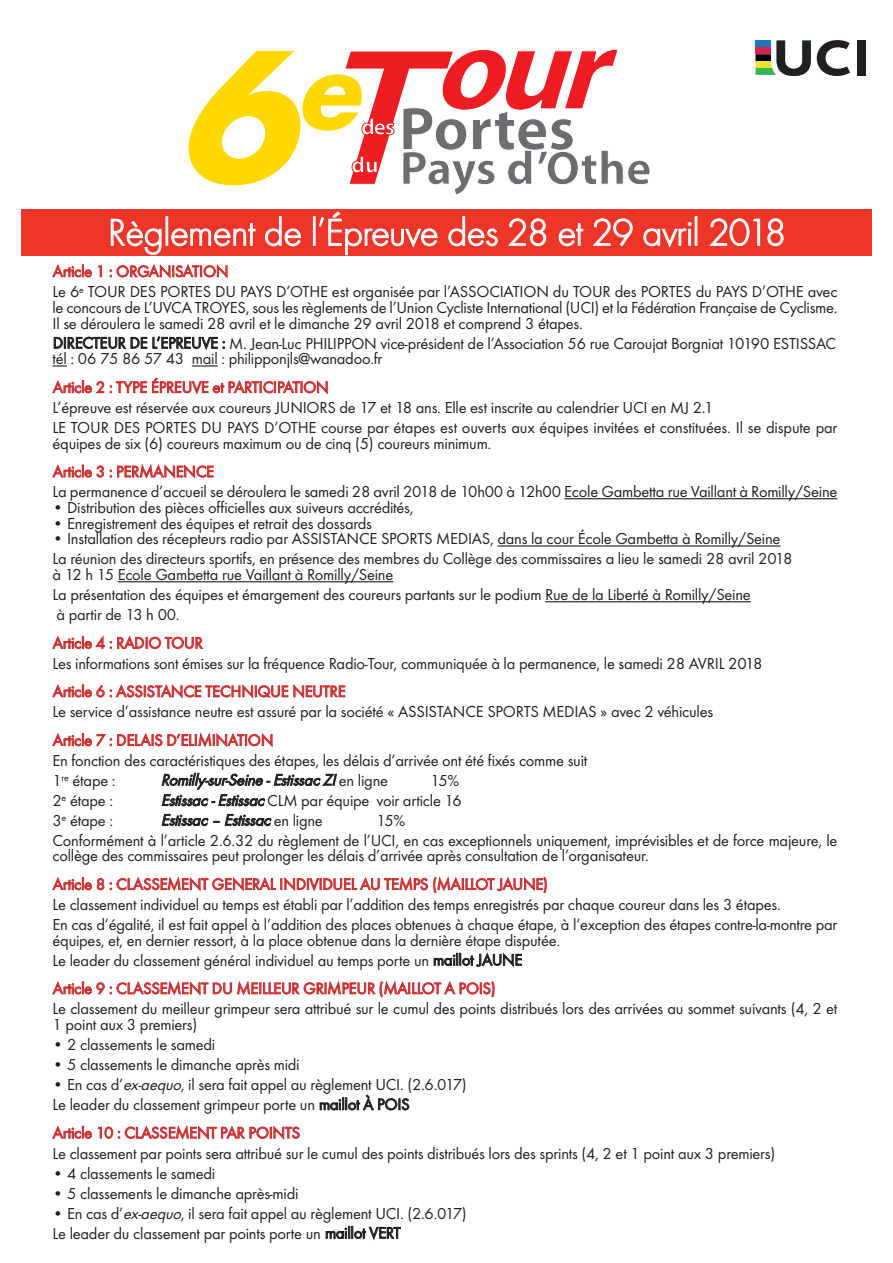
<style>
.page{position:relative;width:893px;height:1263px;background:#fff}
.page>*{position:absolute;margin:0;border:0;box-sizing:border-box;transform-origin:0 0}
.t1{font:italic 700 193.5px "Futura T";color:#ffd801}
.t2{font:300 39px "Futura T";letter-spacing:-.015em;color:#fff}
.t3{font:16.5px/20px "Futura T";letter-spacing:-.015em;color:#231f20}
.t4{font:16.5px "Futura T";letter-spacing:-.015em;color:#ce3031}
.t5{font:italic 16.5px "Futura T";color:#231f20}
.s1{color:#ce3031}
.s2{font-style:normal}
.s3{font-style:italic}
</style>
<div class="page">
<svg style="left:345px;top:49px;width:305px;height:146px"></svg>
<svg style="left:53px;top:365px;width:14px;height:1px"></svg>
<svg style="left:192px;top:365px;width:26px;height:1px"></svg>
<hr style="left:564px;top:498px;width:273px;height:1px;background:#231f20">
<hr style="left:497px;top:545px;width:81px;height:2px;background:#231f20">
<svg style="left:578px;top:545px;width:7px;height:2px"></svg>
<hr style="left:585px;top:545px;width:195px;height:2px;background:#231f20">
<hr style="left:118px;top:581px;width:275px;height:1px;background:#231f20">
<hr style="left:545px;top:601px;width:206px;height:1px;background:#231f20">
<svg style="left:817px;top:40px;width:33px;height:36px"></svg>
<div style="left:857px;top:41px;width:9px;height:35px;background:#231f20"></div>
<svg style="left:755px;top:41px;width:56px;height:35px"></svg>
<div style="left:21px;top:209px;width:851px;height:47px;background:#ee3529"></div>
<h1 class="t1" style="left:177px;top:0;width:201px">6<sup>e</sup></h1>
<h2 class="t2" style="left:108px;top:209px;width:680px">Règlement de l’Épreuve des 28 et 29 avril 2018</h2>
<p class="t3" style="left:53px;top:261px;width:786px;line-height:20.4px"><span class="s1">Article 1 : ORGANISATION<br></span>Le 6<sup>e</sup> TOUR DES PORTES DU PAYS D’OTHE est organisée par l’ASSOCIATION du TOUR des PORTES du PAYS D’OTHE avec</p>
<p class="t3" style="left:53px;top:299px;width:786px;line-height:15.8px">le concours de L’UVCA TROYES, sous les règlements de l’Union Cycliste International (UCI) et la Fédération Française de Cyclisme.<br>Il se déroulera le samedi 28 avril et le dimanche 29 avril 2018 et comprend 3 étapes.</p>
<p class="t3" style="left:53px;top:335px;width:785px;line-height:15.8px">DIRECTEUR DE L’EPREUVE : M. Jean-Luc PHILIPPON vice-président de l’Association 56 rue Caroujat Borgniat 10190 ESTISSAC tél : 06 75 86 57 43 mail : philipponjls@wanadoo.fr</p>
<p class="t4" style="left:53px;top:377px;width:277px">Article 2 : TYPE ÉPREUVE et PARTICIPATION</p>
<p class="t3" style="left:53px;top:397px;width:786px">L’épreuve est réservée aux coureurs JUNIORS de 17 et 18 ans. Elle est inscrite au calendrier UCI en MJ 2.1<br>LE TOUR DES PORTES DU PAYS D’OTHE course par étapes est ouverts aux équipes invitées et constituées. Il se dispute par</p>
<p class="t3" style="left:53px;top:433px;width:440px">équipes de six (6) coureurs maximum ou de cinq (5) coureurs minimum.</p>
<p class="t4" style="left:53px;top:462px;width:163px">Article 3 : PERMANENCE</p>
<p class="t3" style="left:53px;top:481px;width:786px">La permanence d’accueil se déroulera le samedi 28 avril 2018 de 10h00 à 12h00 Ecole Gambetta rue Vaillant à Romilly/Seine</p>
<p class="t3" style="left:53px;top:497px;width:363px">• Distribution des pièces officielles aux suiveurs accrédités,</p>
<p class="t3" style="left:53px;top:513px;width:321px">• Enregistrement des équipes et retrait des dossards</p>
<p class="t3" style="left:53px;top:529px;width:741px">• Installation des récepteurs radio par ASSISTANCE SPORTS MEDIAS, dans la cour École Gambetta à Romilly/Seine<br>La réunion des directeurs sportifs, en présence des membres du Collège des commissaires a lieu le samedi 28 avril 2018</p>
<p class="t3" style="left:53px;top:564px;width:700px">à 12 h 15 Ecole Gambetta rue Vaillant à Romilly/Seine<br>La présentation des équipes et émargement des coureurs partants sur le podium Rue de la Liberté à Romilly/Seine à partir de 13 h 00.</p>
<p class="t4" style="left:53px;top:633px;width:152px">Article 4 : RADIO TOUR</p>
<p class="t3" style="left:53px;top:653px;width:711px">Les informations sont émises sur la fréquence Radio-Tour, communiquée à la permanence, le samedi 28 AVRIL 2018</p>
<p class="t4" style="left:53px;top:681px;width:294px">Article 6 : ASSISTANCE TECHNIQUE NEUTRE</p>
<p class="t3" style="left:53px;top:701px;width:662px">Le service d’assistance neutre est assuré par la société « ASSISTANCE SPORTS MEDIAS » avec 2 véhicules</p>
<p class="t4" style="left:53px;top:730px;width:222px">Article 7 : DELAIS D’ELIMINATION</p>
<p class="t3" style="left:53px;top:750px;width:536px">En fonction des caractéristiques des étapes, les délais d’arrivée ont été fixés comme suit<br>1<sup>re</sup> étape :</p>
<p class="t5" style="left:161px;top:770px;width:229px">Romilly-sur-Seine - Estissac ZI <span class="s2">en ligne</span></p>
<p class="t3" style="left:431px;top:770px;width:30px">15%</p>
<p class="t3" style="left:53px;top:790px;width:62px">2<sup>e</sup> étape :</p>
<p class="t3" style="left:161px;top:790px;width:302px"><span class="s3">Estissac -Estissac</span>CLM par équipe voir article 16</p>
<p class="t3" style="left:53px;top:810px;width:62px">3<sup>e</sup> étape :</p>
<p class="t5" style="left:161px;top:810px;width:164px">Estissac – Estissac <span class="s2">en ligne</span></p>
<p class="t3" style="left:53px;top:810px;width:786px;text-indent:324px">15%<br>Conformément à l’article 2.6.32 du règlement de l’UCI, en cas exceptionnels uniquement, imprévisibles et de force majeure, le</p>
<p class="t3" style="left:53px;top:846px;width:598px">collège des commissaires peut prolonger les délais d’arrivée après consultation de l’organisateur.</p>
<p class="t4" style="left:53px;top:874px;width:496px">Article 8 : CLASSEMENT GENERAL INDIVIDUEL AU TEMPS (MAILLOT JAUNE)</p>
<p class="t3" style="left:53px;top:894px;width:786px">Le classement individuel au temps est établi par l’addition des temps enregistrés par chaque coureur dans les 3 étapes.<br>En cas d’égalité, il est fait appel à l’addition des places obtenues à chaque étape, à l’exception des étapes contre-la-montre par</p>
<p class="t3" style="left:53px;top:930px;width:509px">équipes, et, en dernier ressort, à la place obtenue dans la dernière étape disputée.<br>Le leader du classement général individuel au temps porte un maillot JAUNE</p>
<p class="t4" style="left:53px;top:978px;width:444px">Article 9 : CLASSEMENT DU MEILLEUR GRIMPEUR (MAILLOT A POIS)</p>
<p class="t3" style="left:53px;top:1001px;width:786px;line-height:15.8px">Le classement du meilleur grimpeur sera attribué sur le cumul des points distribués lors des arrivées au sommet suivants (4, 2 et<br>1 point aux 3 premiers)</p>
<p class="t3" style="left:53px;top:1034px;width:164px">• 2 classements le samedi</p>
<p class="t3" style="left:53px;top:1054px;width:249px">• 5 classements le dimanche après midi</p>
<p class="t3" style="left:53px;top:1074px;width:416px">• En cas d’<span class="s3">ex-aequo</span>, il sera fait appel au règlement UCI. (2.6.017)<br>Le leader du classement grimpeur porte un maillot À POIS</p>
<p class="t4" style="left:53px;top:1123px;width:249px">Article 10 : CLASSEMENT PAR POINTS</p>
<p class="t3" style="left:53px;top:1143px;width:724px">Le classement par points sera attribué sur le cumul des points distribués lors des sprints (4, 2 et 1 point aux 3 premiers)</p>
<p class="t3" style="left:53px;top:1163px;width:164px">• 4 classements le samedi</p>
<p class="t3" style="left:53px;top:1183px;width:248px">• 5 classements le dimanche après-midi</p>
<p class="t3" style="left:53px;top:1203px;width:416px">• En cas d’<span class="s3">ex-aequo</span>, il sera fait appel au règlement UCI. (2.6.017)<br>Le leader du classement par points porte un maillot VERT</p>
</div>
